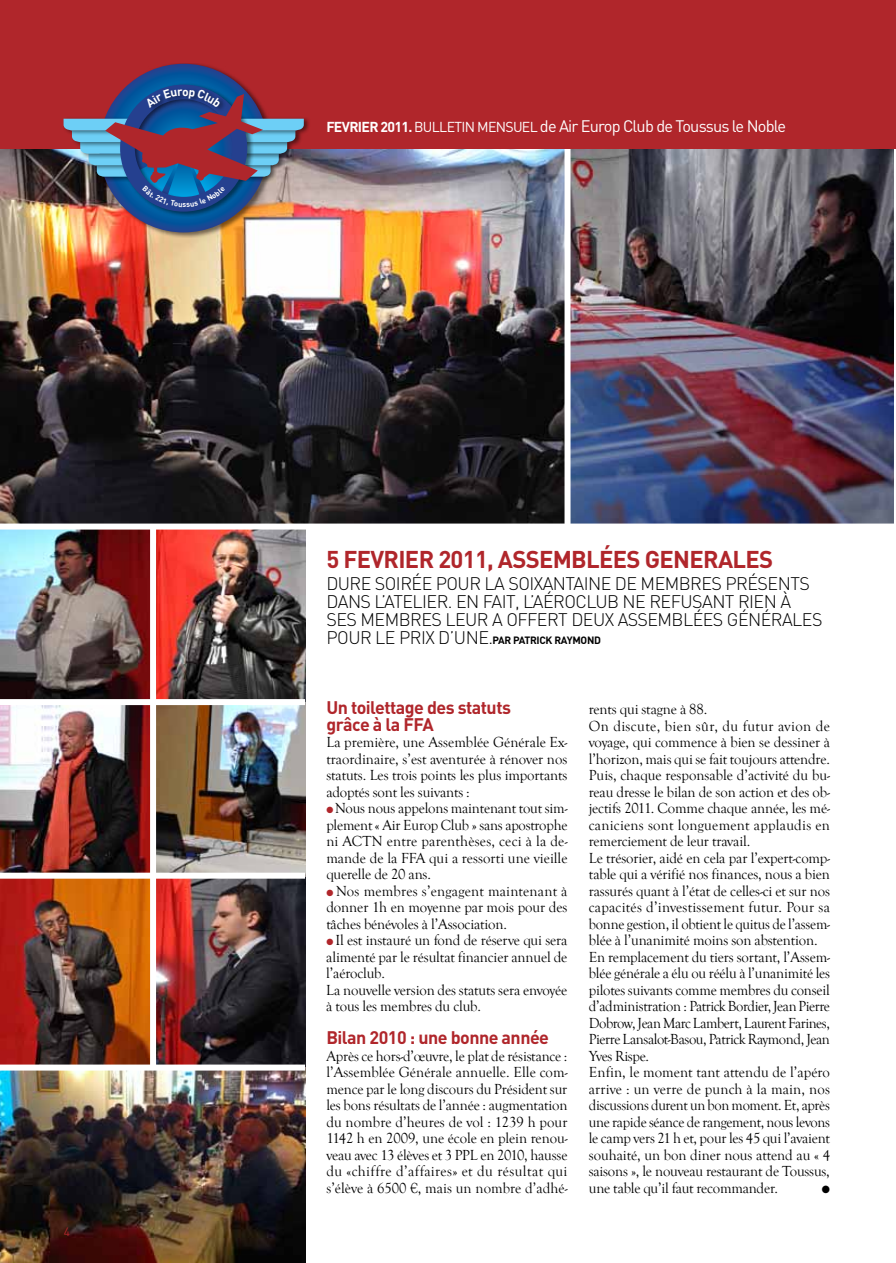
<style>
.page{position:relative;width:896px;height:1263px;background:#fff}
.page>*{position:absolute;margin:0;border:0;box-sizing:border-box;transform-origin:0 0}
.t1{font:700 24px "DIN";letter-spacing:-.03em;color:#b0262b}
.t2{font:300 18px/18px "DIN";letter-spacing:-.03em;color:#000}
.t3{font:700 18px/16.5px "DIN";letter-spacing:-.03em;color:#b0262b}
.t4{font:16.5px "DIN";color:#fff}
.t5{font:15px/16.5px "Goudy Old Style T";letter-spacing:-.01em;color:#000;text-align:justify}
.t6{font:12px "DIN";color:#b0262b}
.t7{font:700 10.5px "DIN";letter-spacing:-.03em;color:#000}
.t8{font:10.5px "Zapf Dingbats ITC";color:#000}
.s1{font-weight:700;font-size:14.25px}
.s2{font-size:14.25px}
.s3{font-weight:300;font-size:18px}
.s4{color:#b0262b}
</style>
<div class="page">
<img style="left:0;top:149px;width:564px;height:375px">
<img style="left:0;top:530px;width:150px;height:169px">
<img style="left:0;top:879px;width:150px;height:185px">
<img style="left:570px;top:149px;width:323px;height:375px">
<img style="left:0;top:1070px;width:305px;height:193px">
<img style="left:0;top:705px;width:150px;height:168px">
<img style="left:156px;top:530px;width:149px;height:534px">
<div style="left:0;top:873px;width:305px;height:6px;background:#fff"></div>
<div style="left:0;top:699px;width:305px;height:6px;background:#fff"></div>
<div style="left:0;top:0;width:893px;height:149px;background:#b0262b"></div>
<div style="left:98px;top:63px;width:177px;height:175px;background:#000;opacity:.5"></div>
<svg style="left:99px;top:64px;width:169px;height:168px;background:#104d96"></svg>
<div style="left:205px;top:116px;width:105px;height:20px;background:#000;opacity:.5"></div>
<div style="left:119px;top:82px;width:135px;height:135px;background:#000;opacity:.5"></div>
<hr style="left:893px;top:0;width:2px;height:149px;background:#b0262b">
<img style="left:64px;top:83px;width:240px;height:130px">
<p class="t6" style="left:64px;top:1224px;width:8px">4</p>
<p class="t4" style="left:326px;top:116px;width:461px"><span class="s1">fevrier 2011.</span> <span class="s2">Bulletin mensuel</span> de Air Europ Club de Toussus le Noble</p>
<h1 class="t1" style="left:326px;top:544px;width:71px">5 FEVRIER</h1>
<h1 class="t1" style="left:438px;top:544px;width:75px">2011, ASSE</h1>
<h1 class="t1" style="left:552px;top:544px;width:107px">MBLéES GENERALES</h1>
<p class="t2" style="left:326px;top:575px;width:495px">DURE SOIRÉE POUR LA SOIXANTAINE DE MEMBRES PRÉSENTS<br>DANS L’ATELIER. EN FAIT, L’AÉROCLUB NE R EFUSANT R IEN À<br>SES MEMBRES LEUR A OFFERT DEUX ASSEMBLÉES GÉNÉRALES</p>
<p class="t7" style="left:326px;top:634px;width:276px"><span class="s3">POUR LE PR IX D ’UNE.</span> Par Patrick Raymond</p>
<p class="t3" style="left:326px;top:698px;width:186px">Un toilettage des statuts grâce à la FFA</p>
<p class="t5" style="left:326px;top:734px;width:242px">La première, une Assemblée Générale Ex&shy;traordinaire, s’est aventurée à rénover nos statuts. Les trois points les plus importants adoptés sont les suivants :</p>
<p class="t5" style="left:326px;top:800px;width:242px"><span class="s4">●</span> Nous nous appelons maintenant tout sim&shy;plement « Air Europ Club » sans apostrophe ni ACTN entre parenthèses, ceci à la de&shy;mande de la FFA qui a ressorti une vieille querelle de 20 ans.</p>
<p class="t5" style="left:326px;top:883px;width:242px"><span class="s4">●</span> Nos membres s’engagent maintenant à donner 1h en moyenne par mois pour des tâches bénévoles à l’Association.</p>
<p class="t5" style="left:326px;top:932px;width:242px;text-align:left"><span class="s4">●</span> Il est instauré un fond de réserve qui sera alimenté par le résultat financier annuel de l’aéroclub.<br>La nouvelle version des statuts sera envoyée à tous les membres du club.</p>
<p class="t3" style="left:326px;top:1028px;width:224px">Bilan 2010 : une bonne année</p>
<p class="t5" style="left:326px;top:1048px;width:242px">Après ce hors-d’œuvre, le plat de résistance : l’Assemblée Générale annuelle. Elle com&shy;mence par le long discours du Président sur les bons résultats de l’année : augmentation du nombre d’heures de vol : 1239 h pour 1142 h en 2009, une école en plein renou&shy;veau avec 13 élèves et 3 PPL en 2010, hausse du «chiffre d’affaires» et du résultat qui s’élève à 6500 €, mais un nombre d’adhé-</p>
<p class="t5" style="left:588px;top:701px;width:243px;text-align:left">rents qui stagne à 88.<br>On discute, bien sûr, du futur avion de voyage, qui commence à bien se dessiner à l’horizon, mais qui se fait toujours attendre.<br>Puis, chaque responsable d’activité du bu&shy;reau dresse le bilan de son action et des ob&shy;jectifs 2011. Comme chaque année, les mé&shy;caniciens sont longuement applaudis en remerciement de leur travail.<br>Le trésorier, aidé en cela par l’expert-comp&shy;table qui a vérifié nos finances, nous a bien rassurés quant à l’état de celles-ci et sur nos capacités d’investissement futur. Pour sa bonne gestion, il obtient le quitus de l’assem&shy;blée à l’unanimité moins son abstention.<br>En remplacement du tiers sortant, l’Assem&shy;blée générale a élu ou réélu à l’unanimité les pilotes suivants comme membres du conseil d’administration : Patrick Bordier, Jean Pierre Dobrow, Jean Marc Lambert, Laurent Farines, Pierre Lansalot-Basou, Patrick Raymond, Jean Yves Rispe.<br>Enfin, le moment tant attendu de l’apéro arrive : un verre de punch à la main, nos discussions durent un bon moment. Et, après une rapide séance de rangement, nous levons le camp vers 21 h et, pour les 45 qui l’avaient souhaité, un bon diner nous attend au « 4 saisons », le nouveau restaurant de Toussus, une table qu’il faut recommander.</p>
<p class="t8" style="left:821px;top:1184px;width:10px">●</p>
</div>
